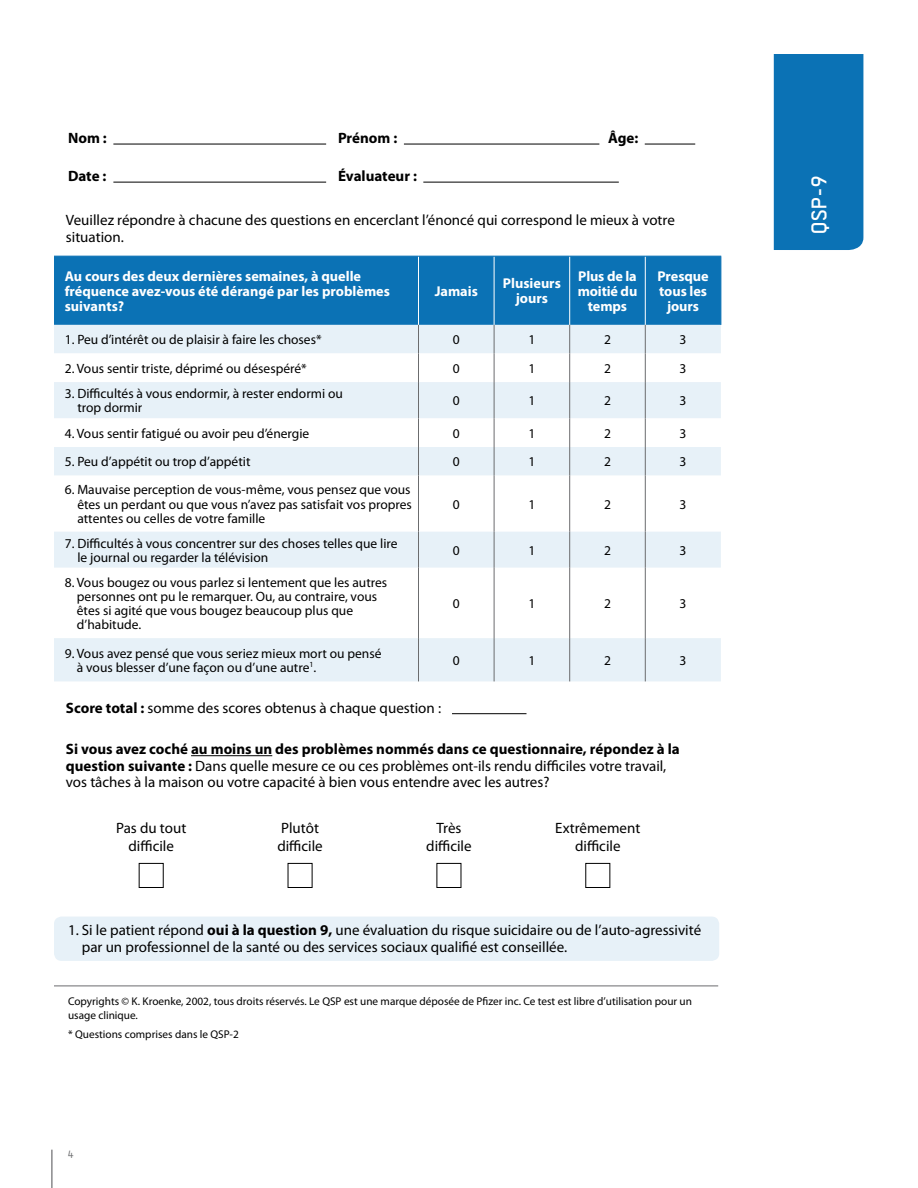
<style>
.page{position:relative;width:918px;height:1188px;background:#fff}
.page>*{position:absolute;margin:0;border:0;box-sizing:border-box;transform-origin:0 0}
.t1{font:500 24px "Regular";color:#fff}
.t2{font:15px/16.5px "Myriad Pro";color:#000}
.t3{font:700 15px "Myriad Pro";color:#000}
.t4{font:700 14.25px/15px "Myriad Pro";color:#fff;text-align:center}
.t5{font:13.5px/14.2px "Myriad Pro";color:#000}
.t6{font:12px "Regular";color:#6b6c6e}
.t7{font:11.25px/13.5px "Myriad Pro";color:#000}
.s1{font-weight:700}
</style>
<div class="page">
<div style="left:774px;top:54px;width:89px;height:196px;background:#0b72b5"></div>
<div style="left:54px;top:257px;width:667px;height:68px;background:#0b72b5"></div>
<div style="left:54px;top:325px;width:667px;height:356px;background:#e7f1f8"></div>
<svg style="left:54px;top:353px;width:667px;height:285px"></svg>
<hr style="left:418px;top:257px;width:1px;height:68px;background:#fff">
<hr style="left:494px;top:257px;width:1px;height:68px;background:#fff">
<hr style="left:569px;top:257px;width:1px;height:68px;background:#fff">
<hr style="left:645px;top:257px;width:1px;height:68px;background:#fff">
<svg style="left:418px;top:325px;width:1px;height:57px"></svg>
<svg style="left:494px;top:325px;width:1px;height:57px"></svg>
<svg style="left:569px;top:325px;width:1px;height:57px"></svg>
<hr style="left:418px;top:382px;width:1px;height:36px;background:#6b6c6e">
<hr style="left:494px;top:382px;width:1px;height:36px;background:#6b6c6e">
<hr style="left:569px;top:382px;width:1px;height:36px;background:#6b6c6e">
<hr style="left:418px;top:476px;width:1px;height:55px;background:#6b6c6e">
<hr style="left:494px;top:476px;width:1px;height:55px;background:#6b6c6e">
<hr style="left:569px;top:476px;width:1px;height:55px;background:#6b6c6e">
<hr style="left:418px;top:531px;width:1px;height:37px;background:#6b6c6e">
<hr style="left:494px;top:531px;width:1px;height:37px;background:#6b6c6e">
<hr style="left:569px;top:531px;width:1px;height:37px;background:#6b6c6e">
<hr style="left:418px;top:568px;width:1px;height:70px;background:#6b6c6e">
<hr style="left:494px;top:568px;width:1px;height:70px;background:#6b6c6e">
<hr style="left:569px;top:568px;width:1px;height:70px;background:#6b6c6e">
<svg style="left:418px;top:418px;width:1px;height:58px"></svg>
<svg style="left:494px;top:418px;width:1px;height:58px"></svg>
<svg style="left:569px;top:418px;width:1px;height:58px"></svg>
<svg style="left:645px;top:325px;width:1px;height:57px"></svg>
<hr style="left:645px;top:382px;width:1px;height:36px;background:#6b6c6e">
<svg style="left:645px;top:418px;width:1px;height:58px"></svg>
<hr style="left:645px;top:476px;width:1px;height:55px;background:#6b6c6e">
<hr style="left:645px;top:531px;width:1px;height:37px;background:#6b6c6e">
<hr style="left:645px;top:568px;width:1px;height:70px;background:#6b6c6e">
<hr style="left:418px;top:638px;width:1px;height:43px;background:#6b6c6e">
<hr style="left:494px;top:638px;width:1px;height:43px;background:#6b6c6e">
<hr style="left:569px;top:638px;width:1px;height:43px;background:#6b6c6e">
<hr style="left:645px;top:638px;width:1px;height:43px;background:#6b6c6e">
<hr style="left:54px;top:256px;width:364px;height:1px;background:#0b72b5">
<hr style="left:418px;top:256px;width:76px;height:1px;background:#0b72b5">
<hr style="left:494px;top:256px;width:76px;height:1px;background:#0b72b5">
<hr style="left:570px;top:256px;width:75px;height:1px;background:#0b72b5">
<hr style="left:645px;top:256px;width:76px;height:1px;background:#0b72b5">
<hr style="left:721px;top:257px;width:1px;height:68px;background:#0b72b5">
<hr style="left:452px;top:713px;width:75px;height:1px;background:#000">
<hr style="left:191px;top:755px;width:81px;height:1px;background:#000">
<div style="left:54px;top:917px;width:665px;height:44px;background:#e7f1f8;border-radius:8px"></div>
<div style="left:139px;top:863px;width:25px;height:25px;border:1px solid #000"></div>
<div style="left:288px;top:863px;width:24px;height:25px;border:1px solid #000"></div>
<div style="left:437px;top:863px;width:24px;height:25px;border:1px solid #000"></div>
<div style="left:585px;top:863px;width:25px;height:25px;border:1px solid #000"></div>
<hr style="left:54px;top:986px;width:664px;height:1px;background:#6b6c6e">
<hr style="left:113px;top:144px;width:213px;height:1px;background:#000">
<hr style="left:113px;top:182px;width:213px;height:1px;background:#000">
<hr style="left:404px;top:144px;width:195px;height:1px;background:#000">
<hr style="left:423px;top:182px;width:196px;height:1px;background:#000">
<hr style="left:645px;top:144px;width:50px;height:1px;background:#000">
<hr style="left:51px;top:1150px;width:2px;height:38px;background:#89898b">
<p class="t3" style="left:68px;top:129px;width:40px">Nom :</p>
<p class="t3" style="left:338px;top:129px;width:61px">Prénom :</p>
<p class="t3" style="left:608px;top:129px;width:32px">Âge:</p>
<p class="t3" style="left:68px;top:166px;width:40px">Date :</p>
<p class="t3" style="left:338px;top:166px;width:80px">Évaluateur :</p>
<p class="t2" style="left:66px;top:212px;width:610px">Veuillez répondre à chacune des questions en encerclant l’énoncé qui correspond le mieux à votre situation.</p>
<p class="t4" style="left:65px;top:268px;width:327px;text-align:left">Au cours des deux dernières semaines, à quelle fréquence avez-vous été dérangé par les problèmes suivants?</p>
<p class="t4" style="left:435px;top:283px;width:45px">Jamais</p>
<p class="t4" style="left:503px;top:276px;width:60px">Plusieurs jours</p>
<p class="t4" style="left:578px;top:268px;width:61px">Plus de la moitié du temps</p>
<p class="t4" style="left:657px;top:268px;width:53px">Presque tous les jours</p>
<p class="t5" style="left:65px;top:332px;width:258px">1. Peu d’intérêt ou de plaisir à faire les choses*</p>
<p class="t5" style="left:453px;top:332px;width:8px">0</p>
<p class="t5" style="left:528px;top:332px;width:8px">1</p>
<p class="t5" style="left:604px;top:332px;width:8px">2</p>
<p class="t5" style="left:680px;top:332px;width:8px">3</p>
<p class="t5" style="left:65px;top:361px;width:243px">2. Vous sentir triste, déprimé ou désespéré*</p>
<p class="t5" style="left:453px;top:361px;width:8px">0</p>
<p class="t5" style="left:528px;top:361px;width:8px">1</p>
<p class="t5" style="left:604px;top:361px;width:8px">2</p>
<p class="t5" style="left:680px;top:361px;width:8px">3</p>
<p class="t5" style="left:77px;top:386px;width:267px;text-indent:-13px">3. Difficultés à vous endormir, à rester endormi ou trop dormir</p>
<p class="t5" style="left:453px;top:393px;width:8px">0</p>
<p class="t5" style="left:528px;top:393px;width:8px">1</p>
<p class="t5" style="left:604px;top:393px;width:8px">2</p>
<p class="t5" style="left:680px;top:393px;width:8px">3</p>
<p class="t5" style="left:65px;top:426px;width:246px">4. Vous sentir fatigué ou avoir peu d’énergie</p>
<p class="t5" style="left:453px;top:426px;width:8px">0</p>
<p class="t5" style="left:528px;top:426px;width:8px">1</p>
<p class="t5" style="left:604px;top:426px;width:8px">2</p>
<p class="t5" style="left:680px;top:426px;width:8px">3</p>
<p class="t5" style="left:65px;top:455px;width:187px">5. Peu d’appétit ou trop d’appétit</p>
<p class="t5" style="left:453px;top:455px;width:8px">0</p>
<p class="t5" style="left:528px;top:455px;width:8px">1</p>
<p class="t5" style="left:604px;top:455px;width:8px">2</p>
<p class="t5" style="left:680px;top:455px;width:8px">3</p>
<p class="t5" style="left:77px;top:482px;width:336px;text-align:justify;text-indent:-13px">6. Mauvaise perception de vous-même, vous pensez que vous êtes un perdant ou que vous n’avez pas satisfait vos propres attentes ou celles de votre famille</p>
<p class="t5" style="left:453px;top:497px;width:8px">0</p>
<p class="t5" style="left:528px;top:497px;width:8px">1</p>
<p class="t5" style="left:604px;top:497px;width:8px">2</p>
<p class="t5" style="left:680px;top:497px;width:8px">3</p>
<p class="t5" style="left:77px;top:536px;width:322px;text-indent:-13px">7. Difficultés à vous concentrer sur des choses telles que lire le journal ou regarder la télévision</p>
<p class="t5" style="left:453px;top:543px;width:8px">0</p>
<p class="t5" style="left:528px;top:543px;width:8px">1</p>
<p class="t5" style="left:604px;top:543px;width:8px">2</p>
<p class="t5" style="left:680px;top:543px;width:8px">3</p>
<p class="t5" style="left:77px;top:575px;width:312px;text-indent:-12px">8. Vous bougez ou vous parlez si lentement que les autres personnes ont pu le remarquer. Ou, au contraire, vous êtes si agité que vous bougez beaucoup plus que d’habitude.</p>
<p class="t5" style="left:453px;top:596px;width:8px">0</p>
<p class="t5" style="left:528px;top:596px;width:8px">1</p>
<p class="t5" style="left:604px;top:596px;width:8px">2</p>
<p class="t5" style="left:680px;top:596px;width:8px">3</p>
<p class="t5" style="left:77px;top:646px;width:306px;text-indent:-12px">9. Vous avez pensé que vous seriez mieux mort ou pensé à vous blesser d’une façon ou d’une autre<sup>1</sup>.</p>
<p class="t5" style="left:453px;top:653px;width:8px">0</p>
<p class="t5" style="left:528px;top:653px;width:8px">1</p>
<p class="t5" style="left:604px;top:653px;width:8px">2</p>
<p class="t5" style="left:680px;top:653px;width:8px">3</p>
<p class="t2" style="left:66px;top:700px;width:377px"><span class="s1">Score total :</span> somme des scores obtenus à chaque question :</p>
<p class="t2" style="left:66px;top:741px;width:615px"><span class="s1">Si vous avez coché au moins un des problèmes nommés dans ce questionnaire, répondez à la question suivante :</span> Dans quelle mesure ce ou ces problèmes ont-ils rendu difficiles votre travail, vos tâches à la maison ou votre capacité à bien vous entendre avec les autres?</p>
<p class="t2" style="left:116px;top:819px;width:72px;line-height:18px;text-align:center">Pas du tout difficile</p>
<p class="t2" style="left:277px;top:819px;width:47px;line-height:18px">Plutôt difficile</p>
<p class="t2" style="left:426px;top:819px;width:47px;line-height:18px;text-align:center">Très difficile</p>
<p class="t2" style="left:555px;top:819px;width:87px;line-height:18px;text-align:center">Extrêmement difficile</p>
<p class="t2" style="left:82px;top:922px;width:621px;text-indent:-14px">1. Si le patient répond <span class="s1">oui à la question 9,</span> une évaluation du risque suicidaire ou de l’auto-agressivité par un professionnel de la santé ou des services sociaux qualifié est conseillée.</p>
<p class="t7" style="left:68px;top:995px;width:626px">Copyrights © K. Kroenke, 2002, tous droits réservés. Le QSP est une marque déposée de Pfizer inc. Ce test est libre d’utilisation pour un usage clinique.</p>
<p class="t7" style="left:68px;top:1027px;width:172px">* Questions comprises dans le QSP-2</p>
<p class="t6" style="left:68px;top:1148px;width:7px">4</p>
<h1 class="t1" style="left:806px;top:234px;width:61px;rotate:-90deg">QSP-9</h1>
</div>
